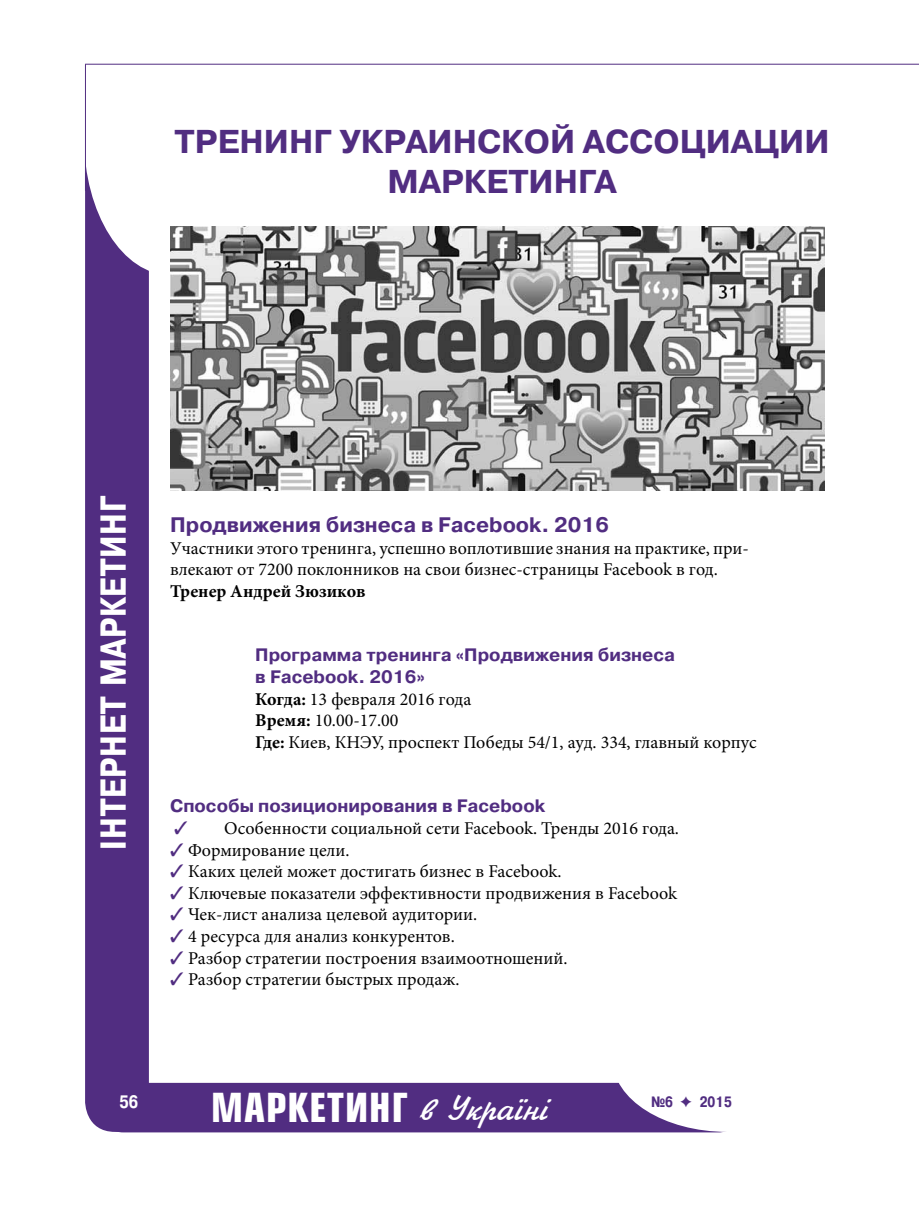
<style>
.page{position:relative;width:919px;height:1217px;background:#fff}
.page>*{position:absolute;margin:0;border:0;box-sizing:border-box;transform-origin:0 0}
.t1{font:700 39px "Europe Cond";letter-spacing:.025em;color:#fff}
.t2{font:700 36px "Pragmatica Cond C";letter-spacing:.025em;color:#fff}
.t3{font:700 33px/39.6px "Pragmatica C";color:#512d81;text-align:center}
.t4{font:700 21px "Pragmatica C";color:#512d81}
.t5{font:18px/21.6px "Minion Pro";color:#000}
.t6{font:700 18px/21.6px "Pragmatica C";color:#512d81}
.t7{font:700 18px "Minion Pro";color:#000}
.t8{font:700 18px "Pragmatica Cond C";color:#fff}
.t9{font:18px "Dixieland";color:#512d81}
.t10{font:700 15px "Pragmatica Cond C";color:#512d81}
.s1{font-weight:700}
.s2{font-family:"Dixieland";color:#512d81}
.s3{font-family:"Jikharev";font-weight:400;font-size:36px}
.s4{font-family:"Dixieland";font-weight:400}
</style>
<div class="page">
<div style="left:85px;top:111px;width:64px;height:1020px;background:#512d81;border-radius:30px"></div>
<div style="left:84px;top:0;width:173px;height:275px;background:#fff;border-radius:50%"></div>
<div style="left:101px;top:1082px;width:640px;height:50px;background:#512d81;border-radius:22px"></div>
<div style="left:612px;top:986px;width:230px;height:145px;background:#fff;border-radius:50%"></div>
<hr style="left:85px;top:64px;width:833px;height:1px;background:#512d81">
<hr style="left:85px;top:64px;width:1px;height:127px;background:#512d81">
<img style="left:170px;top:227px;width:654px;height:263px">
<h3 class="t3" style="left:174px;top:123px;width:656px">Тренинг Украинской Ассоциации<br>Маркетинга</h3>
<h2 class="t2" style="left:93px;top:849px;width:355px;rotate:-90deg">ІНТЕРНЕТ МАРКЕТИНГ</h2>
<p class="t4" style="left:170px;top:513px;width:440px">Продвижения бизнеса в Facebook. 2016</p>
<p class="t5" style="left:170px;top:537px;width:580px">Участники этого тренинга, успешно воплотившие знания на практике, при&shy;влекают от 7200 поклонников на свои бизнес-страницы Facebook в год.</p>
<p class="t7" style="left:170px;top:578px;width:197px">Тренер Андрей Зюзиков</p>
<p class="t6" style="left:255px;top:644px;width:421px">Программа тренинга «Продвижения бизнеса в Facebook. 2016»</p>
<p class="t5" style="left:255px;top:688px;width:503px"><span class="s1">Когда:</span> 13 февраля 2016 года<br><span class="s1">Время:</span> 10.00-17.00<br><span class="s1">Где:</span> Киев, КНЭУ, проспект Победы 54/1, ауд. 334, главный корпус</p>
<p class="t6" style="left:170px;top:795px;width:376px">Способы позиционирования в Facebook</p>
<p class="t9" style="left:174px;top:819px;width:15px">3</p>
<p class="t5" style="left:170px;top:817px;width:510px;text-indent:54px">Особенности социальной сети Facebook. Тренды 2016 года.<br><span class="s2">3</span> Формирование цели.<br><span class="s2">3</span> Каких целей может достигать бизнес в Facebook.<br><span class="s2">3</span> Ключевые показатели эффективности продвижения в Facebook <span class="s2">3</span> Чек-лист анализа целевой аудитории.<br><span class="s2">3</span> 4 ресурса для анализ конкурентов.<br><span class="s2">3</span> Разбор стратегии построения взаимоотношений.<br><span class="s2">3</span> Разбор стратегии быстрых продаж.</p>
<h1 class="t1" style="left:211px;top:1081px;width:337px">МАРКЕТИНГ <span class="s3">в Україні</span></h1>
<p class="t8" style="left:119px;top:1090px;width:20px">56</p>
<p class="t10" style="left:651px;top:1092px;width:82px">№6 <span class="s4">F</span> 2015</p>
</div>
